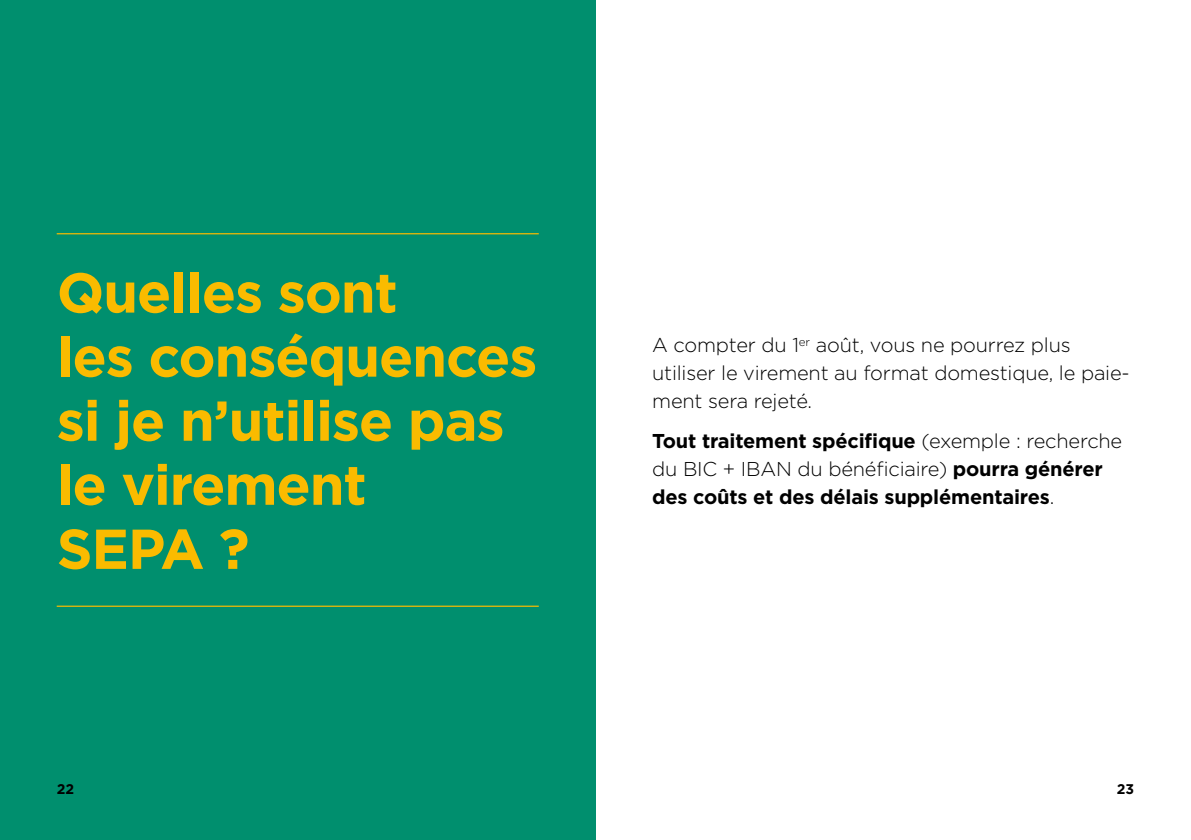
<style>
.page{position:relative;width:1191px;height:840px;background:#fff}
.page>*{position:absolute;margin:0;border:0;box-sizing:border-box;transform-origin:0 0}
.H1_-_chapitres{font:700 56px/64px "Gotham";letter-spacing:-.02em;color:#fabb00}
.Texte{font:700 20px/28px "Gotham";letter-spacing:-.01em;color:#000}
.Texte-2{font:300 20px/28px "Gotham";letter-spacing:-.01em;color:#000}
.t1{font:700 14px "Gotham";color:#000}
.s1{font-weight:300}
</style>
<div class="page">
<div style="left:0;top:0;width:595px;height:839px;background:#008f6e"></div>
<hr style="left:57px;top:605px;width:482px;height:1px;background:#fabb00">
<hr style="left:57px;top:233px;width:482px;height:1px;background:#fabb00">
<h1 class="H1_-_chapitres" style="left:57px;top:260px;width:482px">Quelles sont<br>les conséquences</h1>
<h1 class="H1_-_chapitres" style="left:57px;top:388px;width:449px">si je n’utilise pas le virement<br>SEPA ?</h1>
<p class="t1" style="left:57px;top:779px;width:19px">22</p>
<p class="Texte-2" style="left:652px;top:330px;width:479px">A compter du 1<sup>er</sup> août, vous ne pourrez plus utiliser le virement au format domestique, le paie&shy;ment sera rejeté.</p>
<p class="Texte" style="left:652px;top:426px;width:471px">Tout traitement spécifique <span class="s1">(exemple : recherche du BIC + IBAN du bénéficiaire)</span> pourra générer des coûts et des délais supplémentaires<span class="s1">.</span></p>
<p class="t1" style="left:1117px;top:779px;width:19px">23</p>
</div>
